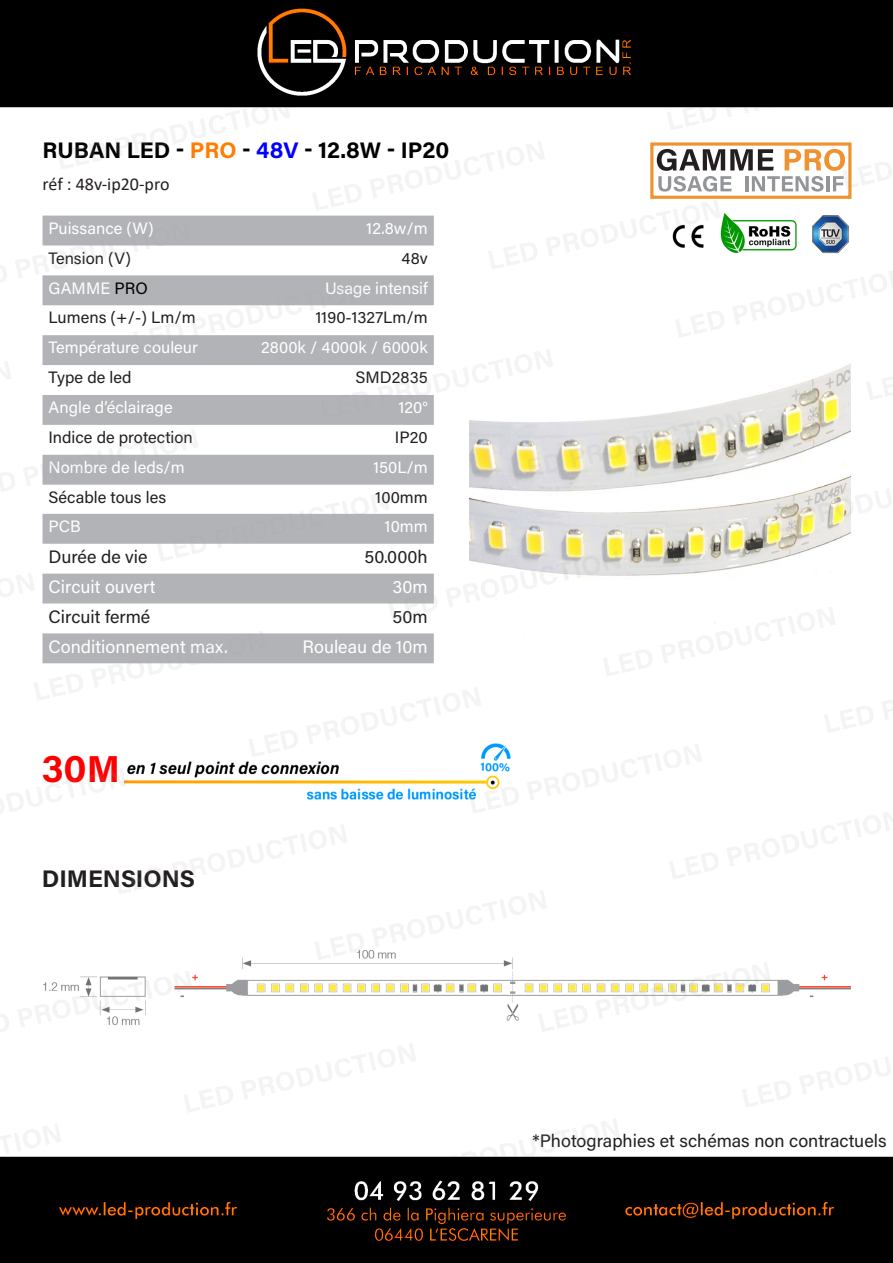
<style>
.page{position:relative;width:893px;height:1263px;background:#000}
.page>*{position:absolute;margin:0;border:0;box-sizing:border-box;transform-origin:0 0}
.t1{font:700 37.5px "Acumin Pro";color:#f00}
.t2{font:24px "Acumin Variable Concept";letter-spacing:.03em;color:#231f20}
.t3{font:22.5px "Acumin Variable Concept";letter-spacing:.04em;color:#000}
.t4{font:18px "Acumin Variable Concept";letter-spacing:.02em;color:#231f20}
.t5{font:18px "Acumin Variable Concept";letter-spacing:.02em;color:#fff}
.t6{font:18px "Calibri";color:#231f20}
.t7{font:16.5px "Acumin Variable Concept";letter-spacing:.02em;color:#fff}
.t8{font:16.5px "Acumin Variable Concept";letter-spacing:.02em;color:#231f20}
.s1{color:#ff7d00}
.s2{color:#00f}
.s3{color:#000}
</style>
<div class="page">
<img style="left:0;top:107px;width:893px;height:1049px">
<p class="t3" style="left:43px;top:135px;width:407px">RUBAN LED - <span class="s1">PRO</span> - <span class="s2">48V</span> - 12.8W - IP20</p>
<p class="t6" style="left:43px;top:172px;width:129px">réf : 48v-ip20-pro</p>
<p class="t7" style="left:49px;top:217px;width:106px">Puissance (W)</p>
<p class="t7" style="left:366px;top:217px;width:63px">12.8w/m</p>
<p class="t8" style="left:49px;top:247px;width:84px">Tension (V)</p>
<p class="t8" style="left:402px;top:247px;width:27px">48v</p>
<p class="t7" style="left:49px;top:276px;width:101px">GAMME <span class="s3">PRO</span></p>
<p class="t7" style="left:325px;top:276px;width:104px">Usage intensif</p>
<p class="t8" style="left:49px;top:306px;width:148px">Lumens (+/-) Lm/m</p>
<p class="t8" style="left:316px;top:306px;width:113px">1190-1327Lm/m</p>
<p class="t7" style="left:49px;top:336px;width:150px">Température couleur</p>
<p class="t7" style="left:261px;top:336px;width:167px">2800k / 4000k / 6000k</p>
<p class="t8" style="left:49px;top:366px;width:84px">Type de led</p>
<p class="t8" style="left:356px;top:366px;width:73px">SMD2835</p>
<p class="t7" style="left:49px;top:396px;width:125px">Angle d’éclairage</p>
<p class="t7" style="left:398px;top:396px;width:31px">120°</p>
<p class="t8" style="left:49px;top:426px;width:146px">Indice de protection</p>
<p class="t8" style="left:395px;top:426px;width:34px">IP20</p>
<p class="t7" style="left:49px;top:456px;width:137px">Nombre de leds/m</p>
<p class="t7" style="left:373px;top:456px;width:56px">150L/m</p>
<p class="t8" style="left:49px;top:486px;width:119px">Sécable tous les</p>
<p class="t8" style="left:375px;top:486px;width:54px">100mm</p>
<p class="t7" style="left:49px;top:515px;width:34px">PCB</p>
<p class="t7" style="left:385px;top:515px;width:44px">10mm</p>
<p class="t4" style="left:49px;top:544px;width:100px">Durée de vie</p>
<p class="t4" style="left:365px;top:544px;width:64px">50.000h</p>
<p class="t5" style="left:49px;top:574px;width:108px">Circuit ouvert</p>
<p class="t5" style="left:393px;top:574px;width:36px">30m</p>
<p class="t4" style="left:49px;top:604px;width:103px">Circuit fermé</p>
<p class="t4" style="left:393px;top:604px;width:36px">50m</p>
<p class="t5" style="left:49px;top:634px;width:180px">Conditionnement max.</p>
<p class="t5" style="left:302px;top:634px;width:126px">Rouleau de 10m</p>
<p class="t1" style="left:42px;top:743px;width:80px">30M</p>
<p class="t2" style="left:42px;top:862px;width:154px">DIMENSIONS</p>
<p class="t4" style="left:533px;top:1128px;width:355px">*Photographies et schémas non contractuels</p>
</div>
